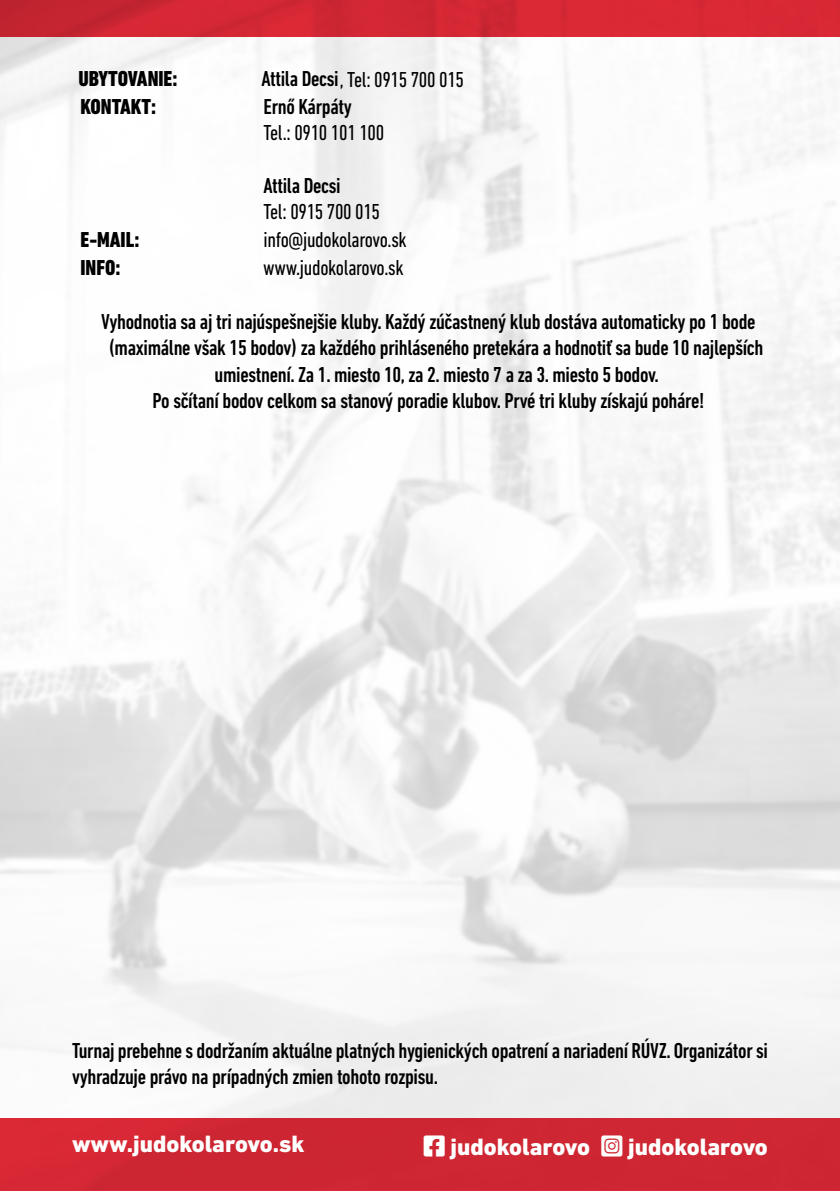
<style>
.page{position:relative;width:840px;height:1191px;background:#fff}
.page>*{position:absolute;margin:0;border:0;box-sizing:border-box;transform-origin:0 0}
.t1{font:800 24px "DIN Next LT Pro";color:#fff}
.t2{font:500 condensed 22px/26.4px "DIN Next LT Pro";letter-spacing:-.015em;color:#000;text-align:center}
.t3{font:condensed 22px "DIN Next LT Pro";letter-spacing:-.015em;color:#000}
.t4{font:800 condensed 22px/28px "DIN Next LT Pro";color:#000}
.s1{font-weight:500}
</style>
<div class="page">
<img style="left:0;top:37px;width:839px;height:1082px">
<div style="left:0;top:1119px;width:839px;height:72px;background:#ce2733"></div>
<div style="left:0;top:0;width:839px;height:37px;background:linear-gradient(to right,#c82531,#dd2936)"></div>
<p class="t4" style="left:78px;top:64px;width:100px">UBYTOVANIE:<br>KONTAKT:</p>
<p class="t3" style="left:261px;top:67px;width:204px"><span class="s1">Attila Decsi</span>, Tel: 0915 700 015</p>
<p class="t2" style="left:263px;top:93px;width:90px">Ernő Kárpáty</p>
<p class="t3" style="left:263px;top:120px;width:122px">Tel.: 0910 101 100</p>
<p class="t2" style="left:263px;top:172px;width:79px">Attila Decsi</p>
<p class="t3" style="left:263px;top:199px;width:118px">Tel: 0915 700 015</p>
<p class="t4" style="left:80px;top:226px;width:61px">E-MAIL:</p>
<p class="t3" style="left:263px;top:227px;width:145px">info@judokolarovo.sk</p>
<p class="t4" style="left:80px;top:253px;width:42px">INFO:</p>
<p class="t3" style="left:263px;top:255px;width:142px">www.judokolarovo.sk</p>
<p class="t2" style="left:101px;top:309px;width:663px">Vyhodnotia sa aj tri najúspešnejšie kluby. Každý zúčastnený klub dostáva automaticky po 1 bode (maximálne však 15 bodov) za každého prihláseného pretekára a hodnotiť sa bude 10 najlepších umiestnení. Za 1. miesto 10, za 2. miesto 7 a za 3. miesto 5 bodov.<br>Po sčítaní bodov celkom sa stanový poradie klubov. Prvé tri kluby získajú poháre!</p>
<p class="t2" style="left:72px;top:1037px;width:697px;text-align:left">Turnaj prebehne s dodržaním aktuálne platných hygienických opatrení a nariadení RÚVZ. Organizátor si vyhradzuje právo na prípadných zmien tohoto rozpisu.</p>
<p class="t1" style="left:72px;top:1129px;width:234px">www.judokolarovo.sk</p>
<p class="t1" style="left:450px;top:1132px;width:141px">judokolarovo</p>
<p class="t1" style="left:628px;top:1132px;width:141px">judokolarovo</p>
</div>
